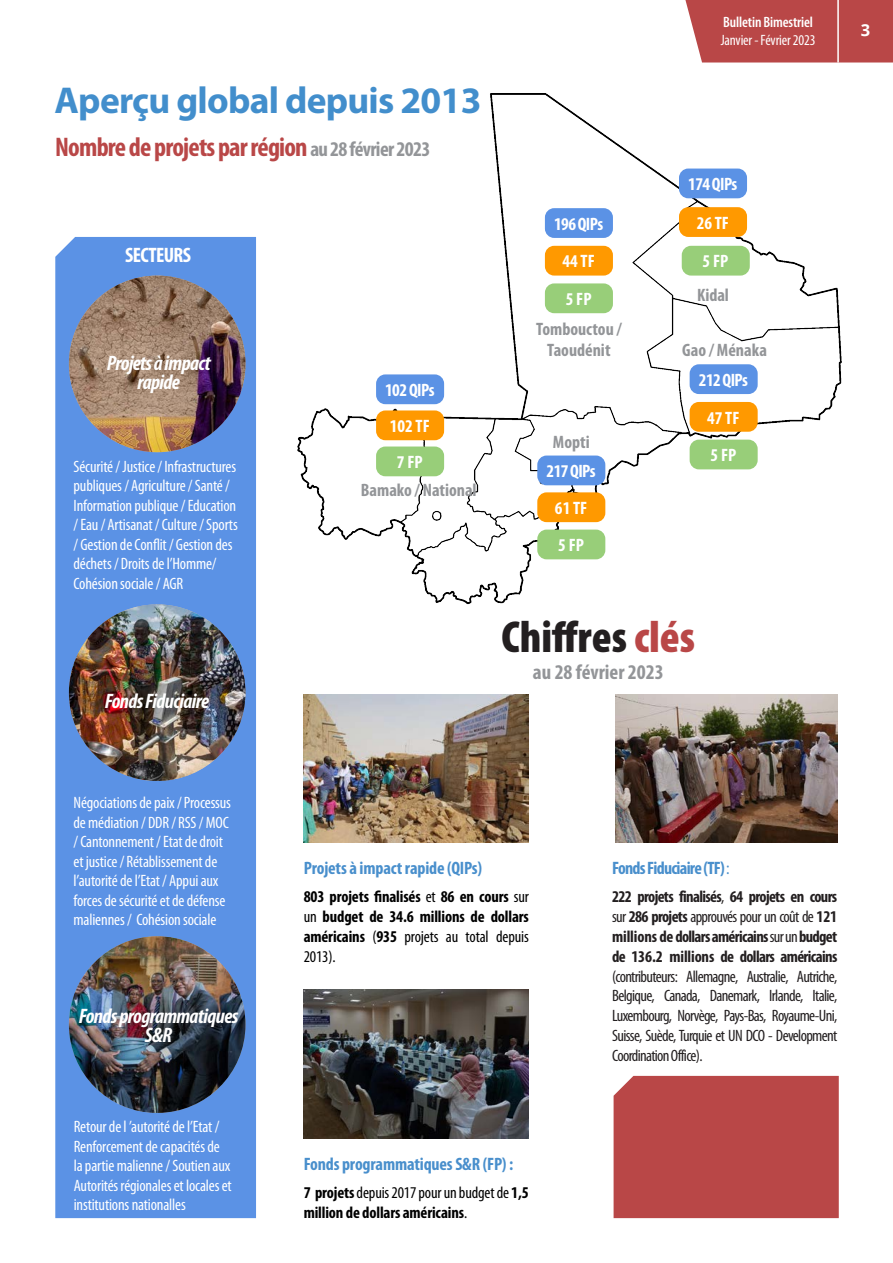
<style>
.page{position:relative;width:893px;height:1263px;background:#fff}
.page>*{position:absolute;margin:0;border:0;box-sizing:border-box;transform-origin:0 0}
.t1{font:900 condensed 45px "Myriad Pro";color:#231f20}
.t2{font:700 37.5px "Myriad Pro";letter-spacing:-.02em;color:#428ecc}
.t3{font:700 condensed 27px "Myriad Pro";letter-spacing:-.03em;color:#b94747}
.t4{font:italic 700 condensed 21px/19.5px "Myriad Pro";letter-spacing:-.03em;color:#fff;text-align:center}
.t5{font:700 condensed 21px "Myriad Pro";color:#939598}
.t6{font:700 condensed 21px "Myriad Pro";letter-spacing:-.03em;color:#fff}
.t7{font:700 condensed 18px "Myriad Pro";letter-spacing:-.03em;color:#fff}
.t8{font:700 condensed 18px/21.6px "Myriad Pro";color:#939598;text-align:center}
.t9{font:700 condensed 18px "Myriad Pro";letter-spacing:-.01em;color:#498fcc}
.t10{font:700 condensed 18px "Myriad Pro";letter-spacing:-.04em;color:#498fcc}
.t11{font:condensed 16.5px/19.5px "Myriad Pro";letter-spacing:-.01em;color:#fff}
.t12{font:condensed 16.5px/19.8px "Myriad Pro";letter-spacing:-.04em;color:#231f20;text-align:justify}
.t13{font:700 condensed 16.5px/19.8px "Myriad Pro";letter-spacing:-.01em;color:#000}
.t14{font:700 16.5px "Open Sans";color:#fff}
.Title_Place_Here{font:condensed 15px "Myriad Pro";letter-spacing:-.01em;color:#fff}
.Title_Place_Here-2{font:600 condensed 15px "Myriad Pro";letter-spacing:-.01em;color:#fff}
.s1{font-size:21px;color:#939598}
.s2{color:#b94747}
.s3{font-weight:400}
.s4{font-weight:700}
</style>
<div class="page">
<div style="left:685px;top:0;width:208px;height:63px;background:#b94747"></div>
<hr style="left:837px;top:0;width:2px;height:63px;background:#fff">
<img style="left:297px;top:93px;width:545px;height:512px">
<img style="left:304px;top:694px;width:225px;height:149px">
<img style="left:304px;top:990px;width:225px;height:149px">
<img style="left:615px;top:694px;width:222px;height:149px">
<div style="left:55px;top:237px;width:201px;height:981px;background:#5b92e5"></div>
<img style="left:69px;top:276px;width:176px;height:176px;border-radius:88px">
<img style="left:69px;top:936px;width:176px;height:177px;border-radius:88px">
<div style="left:690px;top:440px;width:68px;height:29px;background:#98ce79;border-radius:9px"></div>
<div style="left:376px;top:374px;width:68px;height:30px;background:#5b92e5;border-radius:9px"></div>
<div style="left:679px;top:169px;width:68px;height:29px;background:#5b92e5;border-radius:9px"></div>
<div style="left:690px;top:364px;width:68px;height:30px;background:#5b92e5;border-radius:9px"></div>
<div style="left:376px;top:410px;width:68px;height:30px;background:#f90;border-radius:9px"></div>
<div style="left:679px;top:207px;width:68px;height:30px;background:#f90;border-radius:9px"></div>
<div style="left:690px;top:402px;width:68px;height:30px;background:#f90;border-radius:9px"></div>
<div style="left:545px;top:283px;width:68px;height:30px;background:#98ce79;border-radius:9px"></div>
<div style="left:545px;top:208px;width:68px;height:30px;background:#5b92e5;border-radius:9px"></div>
<div style="left:537px;top:455px;width:68px;height:30px;background:#5b92e5;border-radius:9px"></div>
<div style="left:545px;top:246px;width:68px;height:30px;background:#f90;border-radius:9px"></div>
<div style="left:537px;top:492px;width:68px;height:30px;background:#f90;border-radius:9px"></div>
<div style="left:537px;top:530px;width:68px;height:29px;background:#98ce79;border-radius:9px"></div>
<div style="left:376px;top:446px;width:68px;height:30px;background:#98ce79;border-radius:9px"></div>
<div style="left:682px;top:246px;width:68px;height:30px;background:#98ce79;border-radius:9px"></div>
<img style="left:69px;top:604px;width:176px;height:177px;border-radius:88px">
<div style="left:614px;top:1076px;width:225px;height:142px;background:#b94747"></div>
<p class="t2" style="left:55px;top:76px;width:428px">Aperçu global depuis 2013</p>
<p class="t3" style="left:55px;top:130px;width:376px">Nombre de projets par région <span class="s1">au 28 février 2023</span></p>
<p class="t6" style="left:125px;top:241px;width:68px">SECTEURS</p>
<p class="t4" style="left:107px;top:353px;width:105px">Projets à impact rapide</p>
<p class="t11" style="left:74px;top:456px;width:166px">Sécurité / Justice / Infrastructures publiques / Agriculture / Santé /<br>Information publique / Education / Eau / Artisanat / Culture / Sports / Gestion de Conflit / Gestion des déchets / Droits de l’Homme/<br>Cohésion sociale / AGR</p>
<p class="t4" style="left:105px;top:691px;width:106px">Fonds Fiduciaire</p>
<p class="t7" style="left:385px;top:379px;width:51px">102 QIPs</p>
<p class="t7" style="left:390px;top:415px;width:41px">102 TF</p>
<p class="t7" style="left:397px;top:451px;width:27px">7 FP</p>
<p class="t8" style="left:361px;top:479px;width:117px">Bamako / National</p>
<p class="Title_Place_Here-2" style="left:723px;top:14px;width:91px">Bulletin Bimestriel</p>
<p class="Title_Place_Here" style="left:721px;top:31px;width:96px">Janvier - Février 2023</p>
<p class="t7" style="left:554px;top:213px;width:50px">196 QIPs</p>
<p class="t7" style="left:563px;top:250px;width:34px">44 TF</p>
<p class="t7" style="left:566px;top:288px;width:27px">5 FP</p>
<p class="t8" style="left:536px;top:317px;width:87px">Tombouctou /<br>Taoudénit</p>
<p class="t8" style="left:553px;top:431px;width:38px">Mopti</p>
<p class="t7" style="left:547px;top:460px;width:50px">217 QIPs</p>
<p class="t7" style="left:555px;top:497px;width:34px">61 TF</p>
<p class="t7" style="left:558px;top:534px;width:27px">5 FP</p>
<p class="t7" style="left:688px;top:173px;width:50px">174 QIPs</p>
<p class="t7" style="left:697px;top:212px;width:34px">26 TF</p>
<p class="t7" style="left:703px;top:250px;width:27px">5 FP</p>
<p class="t8" style="left:697px;top:284px;width:34px">Kidal</p>
<p class="t8" style="left:682px;top:339px;width:86px">Gao / Ménaka</p>
<p class="t7" style="left:699px;top:369px;width:50px">212 QIPs</p>
<p class="t7" style="left:707px;top:406px;width:34px">47 TF</p>
<p class="t7" style="left:710px;top:444px;width:27px">5 FP</p>
<p class="t1" style="left:502px;top:612px;width:195px">Chiffres <span class="s2">clés</span></p>
<p class="t5" style="left:533px;top:659px;width:132px">au 28 février 2023</p>
<p class="t14" style="left:861px;top:18px;width:11px">3</p>
<p class="t11" style="left:74px;top:793px;width:159px">Négociations de paix / Processus de médiation / DDR / RSS / MOC / Cantonnement / Etat de droit et justice / Rétablissement de l’autorité de l’Etat / Appui aux forces de sécurité et de défense maliennes / Cohésion sociale</p>
<p class="t4" style="left:79px;top:1005px;width:161px">Fonds programmatiques</p>
<p class="t4" style="left:145px;top:1025px;width:29px">S&amp;R</p>
<p class="t11" style="left:74px;top:1117px;width:160px">Retour de l ’autorité de l’Etat /<br>Renforcement de capacités de la partie malienne / Soutien aux<br>Autorités régionales et locales et institutions nationalles</p>
<p class="t9" style="left:304px;top:856px;width:180px">Projets à impact rapide (QIPs)</p>
<p class="t10" style="left:612px;top:856px;width:119px">Fonds Fiduciaire (TF) <span class="s3">:</span></p>
<p class="t13" style="left:304px;top:887px;width:227px;text-align:justify">803 projets finalisés <span class="s3">et</span> 86 en cours <span class="s3">sur un</span> budget de 34.6 millions de dollars américains <span class="s3">(</span>935 <span class="s3">projets au total depuis 2013).</span></p>
<p class="t12" style="left:612px;top:887px;width:227px"><span class="s4">222 projets finalisés</span>, <span class="s4">64 projets en cours </span>sur <span class="s4">286 projets</span> approuvés pour un coût de <span class="s4">121 millions de dollars américains</span> sur un <span class="s4">budget de 136.2 millions de dollars américains </span>(contributeurs: Allemagne, Australie, Autriche, Belgique, Canada, Danemark, Irlande, Italie, Luxembourg, Norvège, Pays-Bas, Royaume-Uni, Suisse, Suède, Turquie et UN DCO - Development Coordination Office).</p>
<p class="t9" style="left:304px;top:1152px;width:211px">Fonds programmatiques S&amp;R (FP) :</p>
<p class="t13" style="left:304px;top:1182px;width:227px">7 projets <span class="s3">depuis 2017 pour un budget de</span> 1,5 million de dollars américains<span class="s3">.</span></p>
</div>
